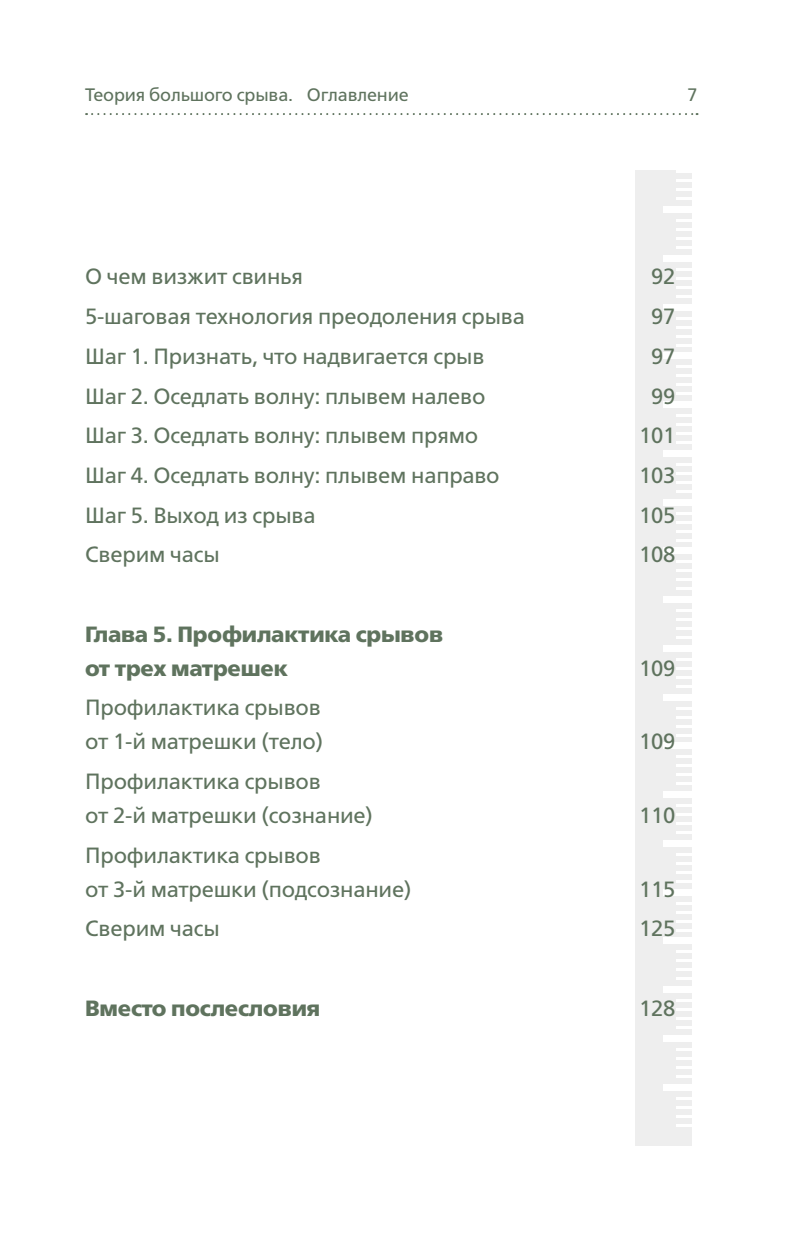
<style>
.page{position:relative;width:811px;height:1259px;background:#fff}
.page>*{position:absolute;margin:0;border:0;box-sizing:border-box;transform-origin:0 0}
.t1{font:22px/34px "Free Set";letter-spacing:-.01em;color:#5f735e}
.t2{font:700 22px/34px "Free Set";letter-spacing:-.01em;color:#5f735e}
.t3{font:18px "Free Set";letter-spacing:-.01em;color:#5f735e}
</style>
<div class="page">
<svg style="left:86px;top:113px;width:611px;height:2px"></svg>
<div style="left:634px;top:170px;width:57px;height:975px;background:#eee"></div>
<hr style="left:676px;top:219px;width:21px;height:3px;background:#fff">
<hr style="left:676px;top:228px;width:21px;height:3px;background:#fff">
<hr style="left:676px;top:237px;width:21px;height:3px;background:#fff">
<hr style="left:676px;top:246px;width:21px;height:3px;background:#fff">
<div style="left:663px;top:255px;width:34px;height:7px;background:#fff"></div>
<hr style="left:676px;top:170px;width:21px;height:3px;background:#fff">
<hr style="left:676px;top:179px;width:21px;height:3px;background:#fff">
<hr style="left:676px;top:188px;width:21px;height:3px;background:#fff">
<hr style="left:676px;top:197px;width:21px;height:3px;background:#fff">
<div style="left:663px;top:206px;width:34px;height:7px;background:#fff"></div>
<hr style="left:676px;top:268px;width:21px;height:3px;background:#fff">
<hr style="left:676px;top:277px;width:21px;height:3px;background:#fff">
<hr style="left:676px;top:286px;width:21px;height:3px;background:#fff">
<hr style="left:676px;top:295px;width:21px;height:3px;background:#fff">
<div style="left:663px;top:304px;width:34px;height:7px;background:#fff"></div>
<hr style="left:676px;top:317px;width:21px;height:3px;background:#fff">
<hr style="left:676px;top:326px;width:21px;height:3px;background:#fff">
<hr style="left:676px;top:335px;width:21px;height:3px;background:#fff">
<hr style="left:676px;top:344px;width:21px;height:3px;background:#fff">
<hr style="left:676px;top:414px;width:21px;height:3px;background:#fff">
<hr style="left:676px;top:423px;width:21px;height:3px;background:#fff">
<hr style="left:676px;top:432px;width:21px;height:3px;background:#fff">
<hr style="left:676px;top:441px;width:21px;height:3px;background:#fff">
<div style="left:663px;top:450px;width:34px;height:7px;background:#fff"></div>
<hr style="left:676px;top:365px;width:21px;height:3px;background:#fff">
<hr style="left:676px;top:374px;width:21px;height:3px;background:#fff">
<hr style="left:676px;top:383px;width:21px;height:3px;background:#fff">
<hr style="left:676px;top:392px;width:21px;height:3px;background:#fff">
<div style="left:663px;top:401px;width:34px;height:7px;background:#fff"></div>
<hr style="left:676px;top:463px;width:21px;height:3px;background:#fff">
<hr style="left:676px;top:472px;width:21px;height:3px;background:#fff">
<hr style="left:676px;top:481px;width:21px;height:3px;background:#fff">
<hr style="left:676px;top:490px;width:21px;height:3px;background:#fff">
<div style="left:663px;top:499px;width:34px;height:7px;background:#fff"></div>
<hr style="left:676px;top:512px;width:21px;height:3px;background:#fff">
<hr style="left:676px;top:521px;width:21px;height:3px;background:#fff">
<hr style="left:676px;top:530px;width:21px;height:3px;background:#fff">
<hr style="left:676px;top:539px;width:21px;height:3px;background:#fff">
<div style="left:663px;top:352px;width:34px;height:7px;background:#fff"></div>
<hr style="left:676px;top:609px;width:21px;height:3px;background:#fff">
<hr style="left:676px;top:618px;width:21px;height:3px;background:#fff">
<hr style="left:676px;top:627px;width:21px;height:3px;background:#fff">
<hr style="left:676px;top:636px;width:21px;height:3px;background:#fff">
<div style="left:663px;top:645px;width:34px;height:7px;background:#fff"></div>
<hr style="left:676px;top:560px;width:21px;height:3px;background:#fff">
<hr style="left:676px;top:569px;width:21px;height:3px;background:#fff">
<hr style="left:676px;top:578px;width:21px;height:3px;background:#fff">
<hr style="left:676px;top:587px;width:21px;height:3px;background:#fff">
<div style="left:663px;top:596px;width:34px;height:7px;background:#fff"></div>
<hr style="left:676px;top:658px;width:21px;height:3px;background:#fff">
<hr style="left:676px;top:667px;width:21px;height:3px;background:#fff">
<hr style="left:676px;top:676px;width:21px;height:3px;background:#fff">
<hr style="left:676px;top:685px;width:21px;height:3px;background:#fff">
<div style="left:663px;top:694px;width:34px;height:7px;background:#fff"></div>
<hr style="left:676px;top:707px;width:21px;height:3px;background:#fff">
<hr style="left:676px;top:716px;width:21px;height:3px;background:#fff">
<hr style="left:676px;top:725px;width:21px;height:3px;background:#fff">
<hr style="left:676px;top:734px;width:21px;height:3px;background:#fff">
<div style="left:663px;top:547px;width:34px;height:7px;background:#fff"></div>
<hr style="left:676px;top:804px;width:21px;height:3px;background:#fff">
<hr style="left:676px;top:813px;width:21px;height:3px;background:#fff">
<hr style="left:676px;top:822px;width:21px;height:3px;background:#fff">
<hr style="left:676px;top:831px;width:21px;height:3px;background:#fff">
<div style="left:663px;top:840px;width:34px;height:7px;background:#fff"></div>
<hr style="left:676px;top:755px;width:21px;height:3px;background:#fff">
<hr style="left:676px;top:764px;width:21px;height:3px;background:#fff">
<hr style="left:676px;top:773px;width:21px;height:3px;background:#fff">
<hr style="left:676px;top:782px;width:21px;height:3px;background:#fff">
<div style="left:663px;top:791px;width:34px;height:7px;background:#fff"></div>
<hr style="left:676px;top:853px;width:21px;height:3px;background:#fff">
<hr style="left:676px;top:862px;width:21px;height:3px;background:#fff">
<hr style="left:676px;top:871px;width:21px;height:3px;background:#fff">
<hr style="left:676px;top:880px;width:21px;height:3px;background:#fff">
<div style="left:663px;top:889px;width:34px;height:7px;background:#fff"></div>
<hr style="left:676px;top:902px;width:21px;height:3px;background:#fff">
<hr style="left:676px;top:911px;width:21px;height:3px;background:#fff">
<hr style="left:676px;top:920px;width:21px;height:3px;background:#fff">
<hr style="left:676px;top:929px;width:21px;height:3px;background:#fff">
<div style="left:663px;top:742px;width:34px;height:7px;background:#fff"></div>
<hr style="left:676px;top:999px;width:21px;height:3px;background:#fff">
<hr style="left:676px;top:1008px;width:21px;height:3px;background:#fff">
<hr style="left:676px;top:1017px;width:21px;height:3px;background:#fff">
<hr style="left:676px;top:1026px;width:21px;height:3px;background:#fff">
<div style="left:663px;top:1035px;width:34px;height:7px;background:#fff"></div>
<hr style="left:676px;top:950px;width:21px;height:3px;background:#fff">
<hr style="left:676px;top:959px;width:21px;height:3px;background:#fff">
<hr style="left:676px;top:968px;width:21px;height:3px;background:#fff">
<hr style="left:676px;top:977px;width:21px;height:3px;background:#fff">
<div style="left:663px;top:986px;width:34px;height:7px;background:#fff"></div>
<hr style="left:676px;top:1048px;width:21px;height:3px;background:#fff">
<hr style="left:676px;top:1057px;width:21px;height:3px;background:#fff">
<hr style="left:676px;top:1066px;width:21px;height:3px;background:#fff">
<hr style="left:676px;top:1075px;width:21px;height:3px;background:#fff">
<div style="left:663px;top:1084px;width:34px;height:7px;background:#fff"></div>
<hr style="left:676px;top:1097px;width:21px;height:2px;background:#fff">
<hr style="left:676px;top:1106px;width:21px;height:2px;background:#fff">
<hr style="left:676px;top:1115px;width:21px;height:2px;background:#fff">
<hr style="left:676px;top:1124px;width:21px;height:2px;background:#fff">
<div style="left:663px;top:937px;width:34px;height:7px;background:#fff"></div>
<p class="t3" style="left:85px;top:83px;width:325px">Теория большого срыва. Оглавление</p>
<p class="t3" style="left:687px;top:83px;width:12px">7</p>
<p class="t1" style="left:85px;top:259px;width:219px">О чем визжит свинья</p>
<p class="t1" style="left:651px;top:259px;width:26px">92</p>
<p class="t1" style="left:85px;top:299px;width:441px">5-шаговая технология преодоления срыва</p>
<p class="t1" style="left:651px;top:299px;width:26px">97</p>
<p class="t1" style="left:85px;top:338px;width:401px">Шаг 1. Признать, что надвигается срыв</p>
<p class="t1" style="left:651px;top:338px;width:26px">97</p>
<p class="t1" style="left:85px;top:378px;width:402px">Шаг 2. Оседлать волну: плывем налево</p>
<p class="t1" style="left:651px;top:378px;width:26px">99</p>
<p class="t1" style="left:85px;top:418px;width:395px">Шаг 3. Оседлать волну: плывем прямо</p>
<p class="t1" style="left:639px;top:418px;width:38px">101</p>
<p class="t1" style="left:85px;top:457px;width:416px">Шаг 4. Оседлать волну: плывем направо</p>
<p class="t1" style="left:639px;top:457px;width:38px">103</p>
<p class="t1" style="left:85px;top:497px;width:232px">Шаг 5. Выход из срыва</p>
<p class="t1" style="left:639px;top:497px;width:38px">105</p>
<p class="t1" style="left:85px;top:537px;width:136px">Сверим часы</p>
<p class="t1" style="left:639px;top:537px;width:38px">108</p>
<p class="t2" style="left:85px;top:616px;width:360px">Глава 5. Профилактика срывов от трех матрешек</p>
<p class="t1" style="left:85px;top:690px;width:240px">Профилактика срывов от 1-й матрешки (тело)</p>
<p class="t1" style="left:85px;top:763px;width:289px">Профилактика срывов<br>от 2-й матрешки (сознание)</p>
<p class="t1" style="left:85px;top:837px;width:328px">Профилактика срывов<br>от 3-й матрешки (подсознание)</p>
<p class="t1" style="left:639px;top:650px;width:38px">109</p>
<p class="t1" style="left:639px;top:724px;width:38px">109</p>
<p class="t1" style="left:639px;top:797px;width:38px">110</p>
<p class="t1" style="left:639px;top:871px;width:38px">115</p>
<p class="t1" style="left:85px;top:911px;width:136px">Сверим часы</p>
<p class="t1" style="left:639px;top:911px;width:38px">125</p>
<p class="t2" style="left:85px;top:990px;width:237px">Вместо послесловия</p>
<p class="t1" style="left:639px;top:990px;width:38px">128</p>
</div>
